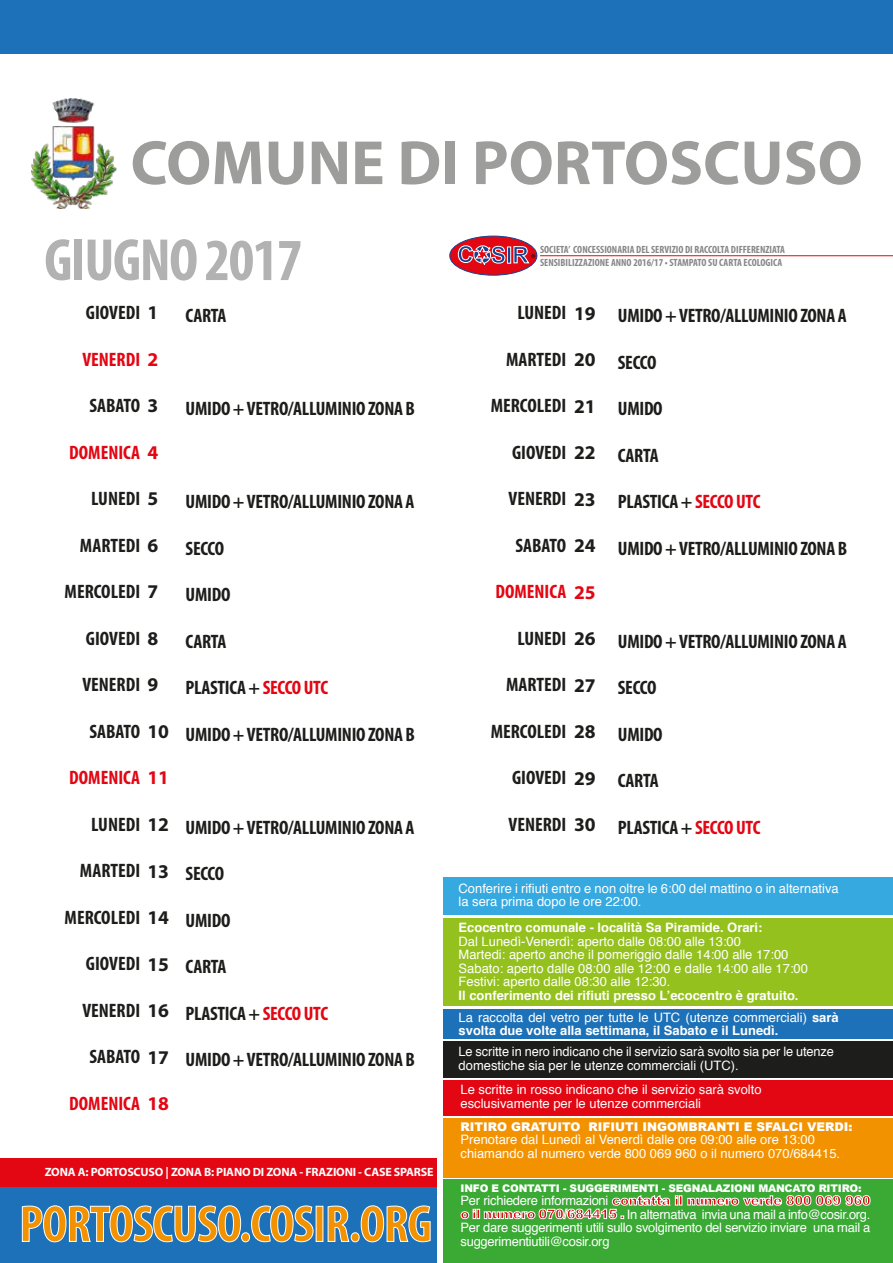
<style>
.page{position:relative;width:893px;height:1263px;background:#fff}
.page>*{position:absolute;margin:0;border:0;box-sizing:border-box;transform-origin:0 0}
.t1{font:700 63px "Myriad Pro";color:#9d9d9c}
.t2{font:700 condensed 60px "Myriad Pro";letter-spacing:-.025em;color:#b3b2b2}
.t3{font:700 condensed 52.2px "Myriad Pro";letter-spacing:-.02em;color:#f39200}
.t4{font:700 condensed 19.5px "Myriad Pro";letter-spacing:-.015em;color:#1d1d1b}
.t5{font:700 condensed 19.5px "Myriad Pro";color:#e30613}
.t6{font:12.9px/13.5px "Helvetica";color:#fff}
.t7{font:700 12.9px "Helvetica";color:#fff}
.t8{font:900 12.9px "Arial";letter-spacing:-.02em;color:#e30613}
.t9{font:700 12px "Myriad Pro";letter-spacing:-.015em;color:#fff}
.t10{font:900 12px "Arial";color:#fff}
.t11{font:700 condensed 10.5px/13.2px "Myriad Pro";color:#878787}
.t12{font:900 10.5px "Arial";letter-spacing:-.02em;color:#fff}
.s1{font-stretch:normal}
.s2{color:#e30613}
.s3{font-weight:700}
.s4{font-family:"Helvetica";font-weight:400;color:#fff}
.s5{font-family:"Arial";font-weight:900;color:#e30613}
</style>
<div class="page">
<div style="left:0;top:1186px;width:436px;height:77px;background:#1d71b8"></div>
<svg style="left:22px;top:1205px;width:219px;height:37px"></svg>
<div style="left:241px;top:1232px;width:9px;height:10px;border:1px solid #fff;border-radius:50%"></div>
<svg style="left:251px;top:1205px;width:63px;height:37px"></svg>
<svg style="left:327px;top:1205px;width:23px;height:37px"></svg>
<div style="left:351px;top:1232px;width:8px;height:10px;border:1px solid #fff;border-radius:50%"></div>
<svg style="left:360px;top:1205px;width:71px;height:37px"></svg>
<hr style="left:540px;top:255px;width:353px;height:1px;background:#e30613">
<svg style="left:450px;top:236px;width:87px;height:39px"></svg>
<div style="left:449px;top:236px;width:88px;height:40px;border:1px solid #174290;border-radius:50%"></div>
<svg style="left:507px;top:247px;width:4px;height:16px"></svg>
<svg style="left:458px;top:245px;width:47px;height:21px"></svg>
<svg style="left:514px;top:246px;width:21px;height:17px"></svg>
<div style="left:0;top:0;width:893px;height:54px;background:#1d71b8"></div>
<img style="left:31px;top:98px;width:86px;height:111px">
<div style="left:0;top:1158px;width:437px;height:28px;background:#e30613"></div>
<div style="left:444px;top:1080px;width:449px;height:36px;background:#e30613"></div>
<div style="left:444px;top:1041px;width:449px;height:37px;background:#1d1d1b"></div>
<div style="left:444px;top:1118px;width:449px;height:60px;background:#f39200"></div>
<div style="left:444px;top:918px;width:449px;height:87px;background:#95c11f"></div>
<div style="left:444px;top:877px;width:449px;height:37px;background:#36a9e1"></div>
<div style="left:444px;top:1009px;width:449px;height:29px;background:#1d71b8"></div>
<div style="left:444px;top:1180px;width:449px;height:83px;background:#3aaa35"></div>
<svg style="left:461px;top:1195px;width:409px;height:24px"></svg>
<h1 class="t1" style="left:131px;top:122px;width:734px">COMUNE DI PORTOSCUSO</h1>
<h2 class="t2" style="left:44px;top:223px;width:260px">GIUGNO 2017</h2>
<h3 class="t4" style="left:86px;top:300px;width:74px">GIOVEDI <span class="s1">1</span></h3>
<h3 class="t5" style="left:82px;top:347px;width:77px">VENERDI <span class="s1">2</span></h3>
<h3 class="t4" style="left:89px;top:393px;width:70px">SABATO <span class="s1">3</span></h3>
<h3 class="t5" style="left:69px;top:440px;width:90px">DOMENICA <span class="s1">4</span></h3>
<h3 class="t4" style="left:91px;top:486px;width:68px">LUNEDI <span class="s1">5</span></h3>
<h3 class="t4" style="left:80px;top:533px;width:80px">MARTEDI <span class="s1">6</span></h3>
<h3 class="t4" style="left:65px;top:579px;width:95px">MERCOLEDI <span class="s1">7</span></h3>
<h3 class="t4" style="left:86px;top:626px;width:74px">GIOVEDI <span class="s1">8</span></h3>
<h3 class="t4" style="left:82px;top:672px;width:77px">VENERDI <span class="s1">9</span></h3>
<h3 class="t4" style="left:89px;top:719px;width:81px">SABATO <span class="s1">10</span></h3>
<h3 class="t5" style="left:69px;top:765px;width:101px">DOMENICA <span class="s1">11</span></h3>
<h3 class="t4" style="left:91px;top:812px;width:79px">LUNEDI <span class="s1">12</span></h3>
<h3 class="t4" style="left:80px;top:858px;width:91px">MARTEDI <span class="s1">13</span></h3>
<h3 class="t4" style="left:65px;top:905px;width:106px">MERCOLEDI <span class="s1">14</span></h3>
<h3 class="t4" style="left:86px;top:952px;width:85px">GIOVEDI <span class="s1">15</span></h3>
<h3 class="t4" style="left:82px;top:998px;width:88px">VENERDI <span class="s1">16</span></h3>
<h3 class="t4" style="left:89px;top:1045px;width:81px">SABATO <span class="s1">17</span></h3>
<h3 class="t5" style="left:69px;top:1091px;width:101px">DOMENICA <span class="s1">18</span></h3>
<h3 class="t4" style="left:186px;top:304px;width:42px">CARTA</h3>
<h3 class="t4" style="left:186px;top:397px;width:231px">UMIDO + VETRO/ALLUMINIO ZONA B</h3>
<h3 class="t4" style="left:186px;top:490px;width:230px">UMIDO + VETRO/ALLUMINIO ZONA A</h3>
<h3 class="t4" style="left:186px;top:536px;width:40px">SECCO</h3>
<h3 class="t4" style="left:186px;top:583px;width:46px">UMIDO</h3>
<h3 class="t4" style="left:186px;top:629px;width:42px">CARTA</h3>
<h3 class="t4" style="left:186px;top:676px;width:144px">PLASTICA + <span class="s2">SECCO UTC</span></h3>
<h3 class="t4" style="left:186px;top:722px;width:231px">UMIDO + VETRO/ALLUMINIO ZONA B</h3>
<h3 class="t4" style="left:186px;top:815px;width:230px">UMIDO + VETRO/ALLUMINIO ZONA A</h3>
<h3 class="t4" style="left:186px;top:862px;width:40px">SECCO</h3>
<h3 class="t4" style="left:186px;top:908px;width:46px">UMIDO</h3>
<h3 class="t4" style="left:186px;top:955px;width:42px">CARTA</h3>
<h3 class="t4" style="left:186px;top:1001px;width:144px">PLASTICA + <span class="s2">SECCO UTC</span></h3>
<h3 class="t4" style="left:186px;top:1048px;width:231px">UMIDO + VETRO/ALLUMINIO ZONA B</h3>
<p class="t9" style="left:45px;top:1164px;width:390px">ZONA A: PORTOSCUSO | ZONA B: PIANO DI ZONA - FRAZIONI - CASE SPARSE</p>
<h3 class="t3" style="left:19px;top:1191px;width:414px">PORTOSCUSO.COSIR.ORG</h3>
<p class="t11" style="left:540px;top:242px;width:246px">SOCIETA’ CONCESSIONARIA DEL SERVIZIO DI RACCOLTA DIFFERENZIATA<br>SENSIBILIZZAZIONE ANNO 2016/17 • STAMPATO SU CARTA ECOLOGICA</p>
<h3 class="t4" style="left:517px;top:301px;width:80px">LUNEDI <span class="s1">19</span></h3>
<h3 class="t4" style="left:506px;top:347px;width:91px">MARTEDI <span class="s1">20</span></h3>
<h3 class="t4" style="left:491px;top:394px;width:106px">MERCOLEDI <span class="s1">21</span></h3>
<h3 class="t4" style="left:512px;top:440px;width:85px">GIOVEDI <span class="s1">22</span></h3>
<h3 class="t4" style="left:508px;top:487px;width:89px">VENERDI <span class="s1">23</span></h3>
<h3 class="t4" style="left:516px;top:533px;width:82px">SABATO <span class="s1">24</span></h3>
<h3 class="t5" style="left:495px;top:580px;width:102px">DOMENICA <span class="s1">25</span></h3>
<h3 class="t4" style="left:517px;top:626px;width:80px">LUNEDI <span class="s1">26</span></h3>
<h3 class="t4" style="left:506px;top:673px;width:91px">MARTEDI <span class="s1">27</span></h3>
<h3 class="t4" style="left:491px;top:719px;width:106px">MERCOLEDI <span class="s1">28</span></h3>
<h3 class="t4" style="left:512px;top:766px;width:85px">GIOVEDI <span class="s1">29</span></h3>
<h3 class="t4" style="left:508px;top:812px;width:89px">VENERDI <span class="s1">30</span></h3>
<h3 class="t4" style="left:618px;top:304px;width:230px">UMIDO + VETRO/ALLUMINIO ZONA A</h3>
<h3 class="t4" style="left:618px;top:350px;width:40px">SECCO</h3>
<h3 class="t4" style="left:618px;top:397px;width:46px">UMIDO</h3>
<h3 class="t4" style="left:618px;top:443px;width:42px">CARTA</h3>
<h3 class="t4" style="left:618px;top:490px;width:144px">PLASTICA + <span class="s2">SECCO UTC</span></h3>
<h3 class="t4" style="left:618px;top:536px;width:231px">UMIDO + VETRO/ALLUMINIO ZONA B</h3>
<h3 class="t4" style="left:618px;top:629px;width:230px">UMIDO + VETRO/ALLUMINIO ZONA A</h3>
<h3 class="t4" style="left:618px;top:676px;width:40px">SECCO</h3>
<h3 class="t4" style="left:618px;top:722px;width:46px">UMIDO</h3>
<h3 class="t4" style="left:618px;top:769px;width:42px">CARTA</h3>
<h3 class="t4" style="left:618px;top:815px;width:144px">PLASTICA + <span class="s2">SECCO UTC</span></h3>
<p class="t6" style="left:459px;top:882px;width:382px">Conferire i rifiuti entro e non oltre le 6:00 del mattino o in alternativa la sera prima dopo le ore 22:00.</p>
<p class="t7" style="left:459px;top:917px;width:305px">Ecocentro comunale - località Sa Piramide. Orari:</p>
<p class="t6" style="left:459px;top:935px;width:351px">Dal Lunedì-Venerdì: aperto dalle 08:00 alle 13:00<br>Martedi: aperto anche il pomeriggio dalle 14:00 alle 17:00<br>Sabato: aperto dalle 08:00 alle 12:00 e dalle 14:00 alle 17:00<br>Festivi: aperto dalle 08:30 alle 12:30.</p>
<p class="t7" style="left:459px;top:985px;width:341px">Il conferimento dei rifiuti presso L’ecocentro è gratuito.</p>
<p class="t6" style="left:459px;top:1011px;width:382px">La raccolta del vetro per tutte le UTC (utenze commerciali) <span class="s3">sarà svolta due volte alla settimana, il Sabato e il Lunedì.</span></p>
<p class="t6" style="left:459px;top:1045px;width:377px">Le scritte in nero indicano che il servizio sarà svolto sia per le utenze domestiche sia per le utenze commerciali (UTC).</p>
<p class="t6" style="left:461px;top:1083px;width:303px">Le scritte in rosso indicano che il servizio sarà svolto esclusivamente per le utenze commerciali</p>
<p class="t10" style="left:460px;top:1118px;width:393px">RITIRO GRATUITO RIFIUTI INGOMBRANTI E SFALCI VERDI:</p>
<p class="t6" style="left:460px;top:1133px;width:381px">Prenotare dal Lunedì al Venerdì dalle ore 09:00 alle ore 13:00 chiamando al numero verde 800 069 960 o il numero 070/684415.</p>
<p class="t12" style="left:460px;top:1180px;width:403px">INFO E CONTATTI - SUGGERIMENTI - SEGNALAZIONI MANCATO RITIRO:</p>
<p class="t8" style="left:460px;top:1191px;width:411px"><span class="s4">Per richiedere informazioni</span> contatta il numero verde 800 069 960</p>
<p class="t6" style="left:460px;top:1208px;width:411px;text-align:justify"><span class="s5">o il numero 070/684415 .</span> In alternativa invia una mail a info@cosir.org.<br>Per dare suggerimenti utili sullo svolgimento del servizio inviare una mail a suggerimentiutili@cosir.org</p>
</div>
